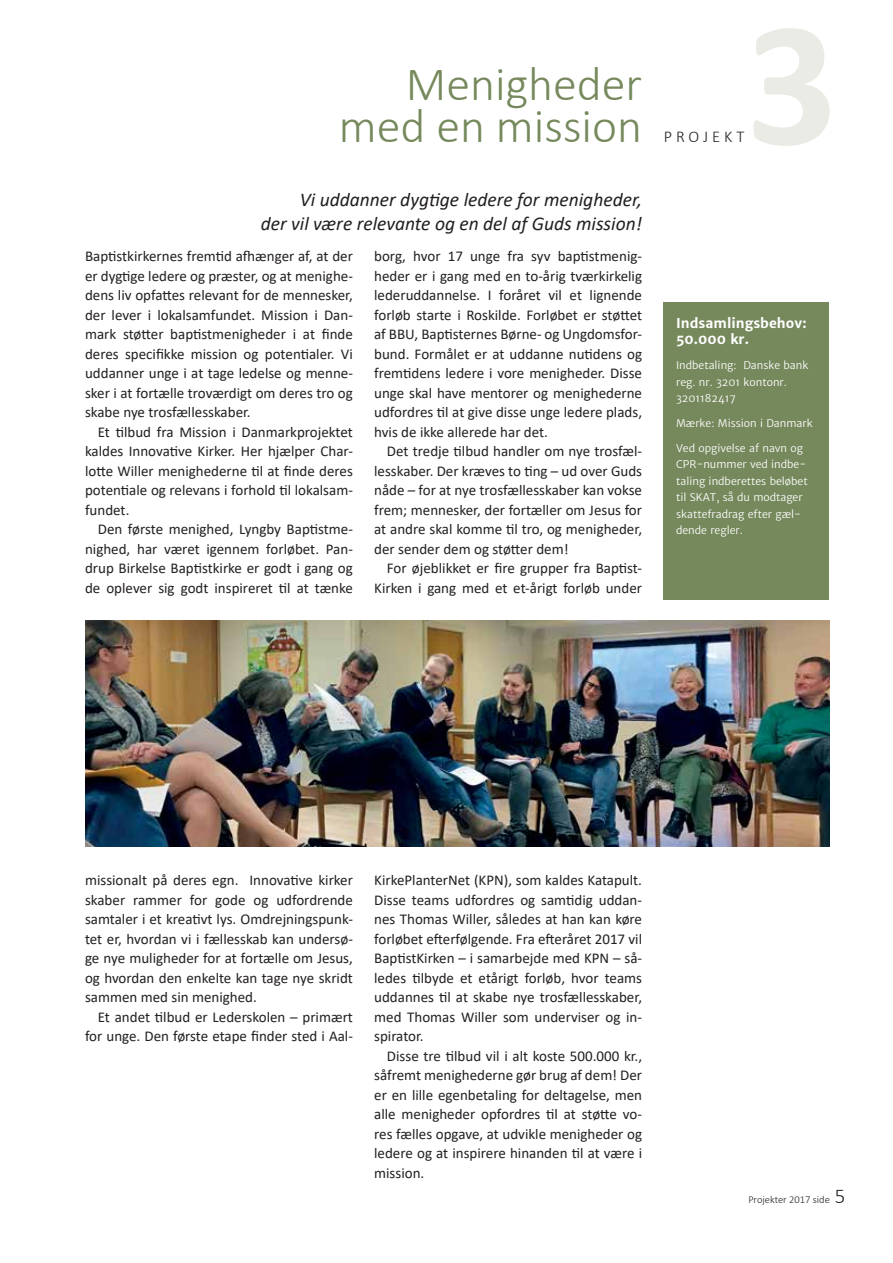
<style>
.page{position:relative;width:893px;height:1263px;background:#fff}
.page>*{position:absolute;margin:0;border:0;box-sizing:border-box;transform-origin:0 0}
.t1{font:700 180px "Calibri";color:#eaebe4}
.t2{font:300 48px/42px "Calibri";color:#76895c;text-align:right}
.t3{font:italic 19.5px/24px "Calibri";color:#231f20;text-align:right}
.t4{font:300 16.5px "Calibri";letter-spacing:.24em;color:#231f20}
.t5{font:15px/19.5px "Calibri";color:#231f20;text-align:justify}
.t6{font:700 13.5px/16.5px "Merriweather Sans";color:#fff}
.t7{font:10.5px/16.5px "Merriweather Sans";color:#fff}
.t8{font:300 10.5px "Calibri";color:#231f20}
.s1{font-size:21px}
</style>
<div class="page">
<div style="left:663px;top:302px;width:166px;height:298px;background:#76895c"></div>
<img style="left:85px;top:621px;width:744px;height:225px">
<h2 class="t2" style="left:339px;top:62px;width:305px">Menigheder med en mission</h2>
<h3 class="t3" style="left:261px;top:186px;width:383px">Vi uddanner dygtige ledere for menigheder,<br>der vil være relevante og en del af Guds mission!</h3>
<p class="t5" style="left:85px;top:246px;width:269px">Baptistkirkernes fremtid afhænger af, at der er dygtige ledere og præster, og at menighe&shy;dens liv opfattes relevant for de mennesker, der lever i lokalsamfundet. Mission i Dan&shy;mark støtter baptistmenigheder i at finde deres specifikke mission og potentialer. Vi uddanner unge i at tage ledelse og menne&shy;sker i at fortælle troværdigt om deres tro og skabe nye trosfællesskaber.</p>
<p class="t5" style="left:85px;top:422px;width:269px;text-indent:13px">Et tilbud fra Mission i Danmarkprojektet kaldes Innovative Kirker. Her hjælper Char&shy;lotte Willer menighederne til at finde deres potentiale og relevans i forhold til lokalsam&shy;fundet.</p>
<p class="t5" style="left:85px;top:519px;width:269px;text-indent:13px">Den første menighed, Lyngby Baptistme&shy;nighed, har været igennem forløbet. Pan&shy;drup Birkelse Baptistkirke er godt i gang og de oplever sig godt inspireret til at tænke</p>
<p class="t5" style="left:374px;top:246px;width:269px">borg, hvor 17 unge fra syv baptistmenig&shy;heder er i gang med en to-årig tværkirkelig lederuddannelse. I foråret vil et lignende forløb starte i Roskilde. Forløbet er støttet af BBU, Baptisternes Børne- og Ungdomsfor&shy;bund. Formålet er at uddanne nutidens og fremtidens ledere i vore menigheder. Disse unge skal have mentorer og menighederne udfordres til at give disse unge ledere plads, hvis de ikke allerede har det.</p>
<p class="t5" style="left:374px;top:441px;width:269px;text-indent:13px">Det tredje tilbud handler om nye trosfæl&shy;lesskaber. Der kræves to ting – ud over Guds nåde – for at nye trosfællesskaber kan vokse frem; mennesker, der fortæller om Jesus for at andre skal komme til tro, og menigheder, der sender dem og støtter dem!</p>
<p class="t5" style="left:374px;top:558px;width:269px;text-align:right">For øjeblikket er fire grupper fra Baptist-<br>Kirken i gang med et et-årigt forløb under</p>
<p class="t4" style="left:664px;top:126px;width:82px">Projekt</p>
<h1 class="t1" style="left:746px;top:-43px;width:93px">3</h1>
<p class="t6" style="left:676px;top:315px;width:132px">Indsamlingsbehov:<br>50.000 kr.</p>
<p class="t7" style="left:676px;top:357px;width:134px">Indbetaling: Danske bank reg. nr. 3201 kontonr.<br>3201182417</p>
<p class="t7" style="left:676px;top:415px;width:138px">Mærke: Mission i Danmark</p>
<p class="t7" style="left:676px;top:440px;width:133px">Ved opgivelse af navn og<br>CPR-nummer ved indbe&shy;taling indberettes beløbet til SKAT, så du modtager skattefradrag efter gæl&shy;dende regler.</p>
<p class="t5" style="left:85px;top:870px;width:269px">missionalt på deres egn. Innovative kirker skaber rammer for gode og udfordrende samtaler i et kreativt lys. Omdrejningspunk&shy;tet er, hvordan vi i fællesskab kan undersø&shy;ge nye muligheder for at fortælle om Jesus, og hvordan den enkelte kan tage nye skridt sammen med sin menighed.</p>
<p class="t5" style="left:85px;top:1007px;width:269px;text-align:right">Et andet tilbud er Lederskolen – primært for unge. Den første etape finder sted i Aal-</p>
<p class="t5" style="left:374px;top:870px;width:269px">KirkePlanterNet (KPN), som kaldes Katapult.<br>Disse teams udfordres og samtidig uddan&shy;nes Thomas Willer, således at han kan køre forløbet efterfølgende. Fra efteråret 2017 vil BaptistKirken – i samarbejde med KPN – så&shy;ledes tilbyde et etårigt forløb, hvor teams uddannes til at skabe nye trosfællesskaber, med Thomas Willer som underviser og in&shy;spirator.</p>
<p class="t5" style="left:374px;top:1046px;width:269px;text-indent:13px">Disse tre tilbud vil i alt koste 500.000 kr., såfremt menighederne gør brug af dem! Der er en lille egenbetaling for deltagelse, men alle menigheder opfordres til at støtte vo&shy;res fælles opgave, at udvikle menigheder og ledere og at inspirere hinanden til at være i mission.</p>
<p class="t8" style="left:748px;top:1193px;width:98px">Projekter 2017 side <span class="s1">5</span></p>
</div>
